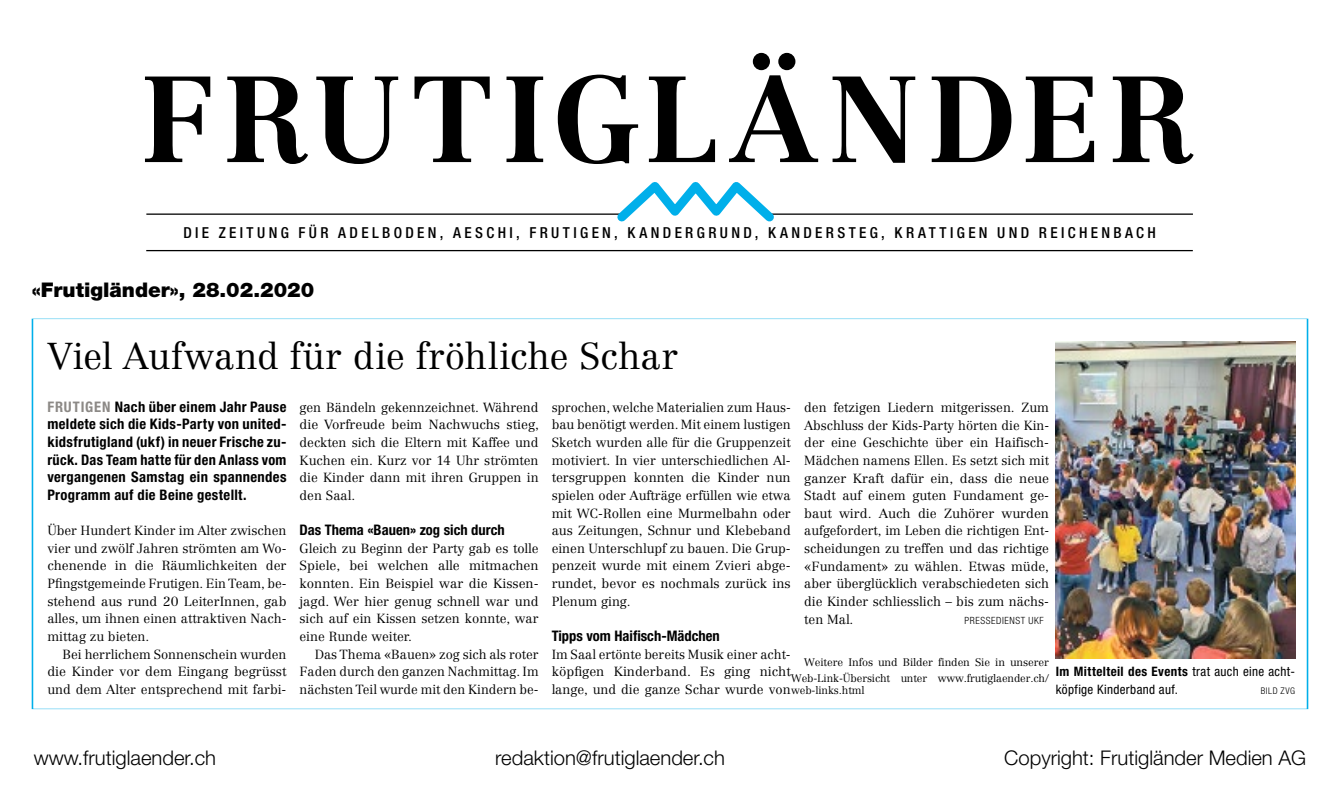
<style>
.page{position:relative;width:1340px;height:810px;background:#fff}
.page>*{position:absolute;margin:0;border:0;box-sizing:border-box;transform-origin:0 0}
.t1{font:700 120.15px "Centennial LT Std";letter-spacing:.08em;color:#000}
.t2{font:300 36.9px "Centennial LT Std";color:#000}
.t3{font:300 20.25px "Helvetica Neue LT Std";color:#000}
.t4{font:900 20.25px "Helvetica Neue LT Std";color:#000}
.t5{font:500 condensed 15.08px "Helvetica Neue LT Std";letter-spacing:.22em;color:#000}
.t6{font:700 condensed 14.62px/17.6px "Helvetica Neue LT Std";letter-spacing:.015em;color:#000;text-align:justify}
.t7{font:300 13.05px/17.6px "Centennial LT Std";color:#000;text-align:justify}
.t8{font:condensed 13.05px/17.6px "Helvetica Neue LT Std";letter-spacing:.025em;color:#000}
.t9{font:300 10.8px/15.8px "Centennial LT Std";letter-spacing:-.01em;color:#000;text-align:right}
.t10{font:300 condensed 9.9px "Helvetica Neue LT Std";letter-spacing:.06em;color:#000}
.t11{font:300 condensed 9.22px "Helvetica Neue LT Std";letter-spacing:.065em;color:#000}
.s1{color:#8c8986}
.s2{font-weight:700}
</style>
<div class="page">
<hr style="left:146px;top:214px;width:1046px;height:1px;background:#000">
<hr style="left:146px;top:250px;width:1046px;height:1px;background:#000">
<svg style="left:609px;top:182px;width:173px;height:40px"></svg>
<img style="left:1055px;top:341px;width:239px;height:318px">
<h1 class="t1" style="left:141px;top:47px;width:1055px">FRUTIGLÄNDER</h1>
<p class="t5" style="left:183px;top:224px;width:974px">DIE ZEITUNG FÜR ADELBODEN, AESCHI, FRUTIGEN, KANDERGRUND, KANDERSTEG, KRATTIGEN UND REICHENBACH</p>
<h3 class="t4" style="left:32px;top:278px;width:284px">«Frutigländer», 28.02.2020</h3>
<p class="t2" style="left:47px;top:334px;width:632px">Viel Aufwand für die fröhliche Schar</p>
<p class="t6" style="left:47px;top:398px;width:240px"><span class="s1">FRUTIGEN</span> Nach über einem Jahr Pause meldete sich die Kids-Party von united&shy;kidsfrutigland (ukf) in neuer Frische zu&shy;rück. Das Team hatte für den Anlass vom vergangenen Samstag ein spannendes Programm auf die Beine gestellt.</p>
<p class="t7" style="left:47px;top:522px;width:241px">Über Hundert Kinder im Alter zwischen</p>
<p class="t7" style="left:47px;top:540px;width:240px">vier und zwölf Jahren strömten am Wo-</p>
<p class="t7" style="left:47px;top:557px;width:240px">chenende in die Räumlichkeiten der</p>
<p class="t7" style="left:47px;top:575px;width:240px">Pfingstgemeinde Frutigen. Ein Team, be-</p>
<p class="t7" style="left:47px;top:592px;width:240px">stehend aus rund 20 LeiterInnen, gab</p>
<p class="t7" style="left:47px;top:610px;width:240px">alles, um ihnen einen attraktiven Nach-</p>
<p class="t7" style="left:47px;top:628px;width:103px">mittag zu bieten.</p>
<p class="t7" style="left:63px;top:645px;width:225px">Bei herrlichem Sonnenschein wurden</p>
<p class="t7" style="left:47px;top:663px;width:240px">die Kinder vor dem Eingang begrüsst</p>
<p class="t7" style="left:47px;top:681px;width:240px">und dem Alter entsprechend mit farbi-</p>
<p class="t7" style="left:804px;top:399px;width:246px">den fetzigen Liedern mitgerissen. Zum Abschluss der Kids-Party hörten die Kin&shy;der eine Geschichte über ein Haifisch-Mädchen namens Ellen. Es setzt sich mit ganzer Kraft dafür ein, dass die neue Stadt auf einem guten Fundament ge&shy;baut wird. Auch die Zuhörer wurden aufgefordert, im Leben die richtigen Ent&shy;scheidungen zu treffen und das richtige «Fundament» zu wählen. Etwas müde, aber überglücklich verabschiedeten sich die Kinder schliesslich – bis zum nächs&shy;ten Mal.</p>
<p class="t7" style="left:551px;top:399px;width:241px">sprochen, welche Materialien zum Haus&shy;bau benötigt werden. Mit einem lustigen Sketch wurden alle für die Gruppenzeit motiviert. In vier unterschiedlichen Al&shy;tersgruppen konnten die Kinder nun spielen oder Aufträge erfüllen wie etwa mit WC-Rollen eine Murmelbahn oder aus Zeitungen, Schnur und Klebeband einen Unterschlupf zu bauen. Die Grup&shy;penzeit wurde mit einem Zvieri abge&shy;rundet, bevor es nochmals zurück ins Plenum ging.</p>
<p class="t6" style="left:551px;top:627px;width:170px">Tipps vom Haifisch-Mädchen</p>
<p class="t7" style="left:551px;top:645px;width:241px">Im Saal ertönte bereits Musik einer acht&shy;köpfigen Kinderband. Es ging nicht lange, und die ganze Schar wurde von</p>
<p class="t7" style="left:299px;top:399px;width:241px">gen Bändeln gekennzeichnet. Während die Vorfreude beim Nachwuchs stieg, deckten sich die Eltern mit Kaffee und Kuchen ein. Kurz vor 14 Uhr strömten die Kinder dann mit ihren Gruppen in den Saal.</p>
<p class="t6" style="left:299px;top:521px;width:207px">Das Thema «Bauen» zog sich durch</p>
<p class="t7" style="left:299px;top:540px;width:240px">Gleich zu Beginn der Party gab es tolle</p>
<p class="t7" style="left:299px;top:557px;width:240px">Spiele, bei welchen alle mitmachen</p>
<p class="t7" style="left:299px;top:575px;width:240px">konnten. Ein Beispiel war die Kissen-</p>
<p class="t7" style="left:299px;top:592px;width:241px">jagd. Wer hier genug schnell war und</p>
<p class="t7" style="left:299px;top:610px;width:240px">sich auf ein Kissen setzen konnte, war</p>
<p class="t7" style="left:299px;top:628px;width:114px">eine Runde weiter.</p>
<p class="t7" style="left:315px;top:645px;width:225px">Das Thema «Bauen» zog sich als roter</p>
<p class="t7" style="left:299px;top:663px;width:240px">Faden durch den ganzen Nachmittag. Im</p>
<p class="t7" style="left:299px;top:681px;width:240px">nächsten Teil wurde mit den Kindern be-</p>
<p class="t10" style="left:964px;top:614px;width:81px">PRESSEDIENST UKF</p>
<p class="t9" style="left:791px;top:654px;width:259px">Weitere Infos und Bilder finden Sie in unserer<br>Web-Link-Übersicht unter www.frutiglaender.ch/</p>
<p class="t9" style="left:791px;top:682px;width:75px">web-links.html</p>
<p class="t8" style="left:1055px;top:663px;width:240px"><span class="s2">Im Mittelteil des Events</span> trat auch eine acht&shy;köpfige Kinderband auf.</p>
<p class="t11" style="left:1260px;top:685px;width:36px">BILD ZVG</p>
<h3 class="t3" style="left:34px;top:745px;width:184px">www.frutiglaender.ch</h3>
<h3 class="t3" style="left:495px;top:745px;width:231px">redaktion@frutiglaender.ch</h3>
<h3 class="t3" style="left:1004px;top:745px;width:303px">Copyright: Frutigländer Medien AG</h3>
</div>
